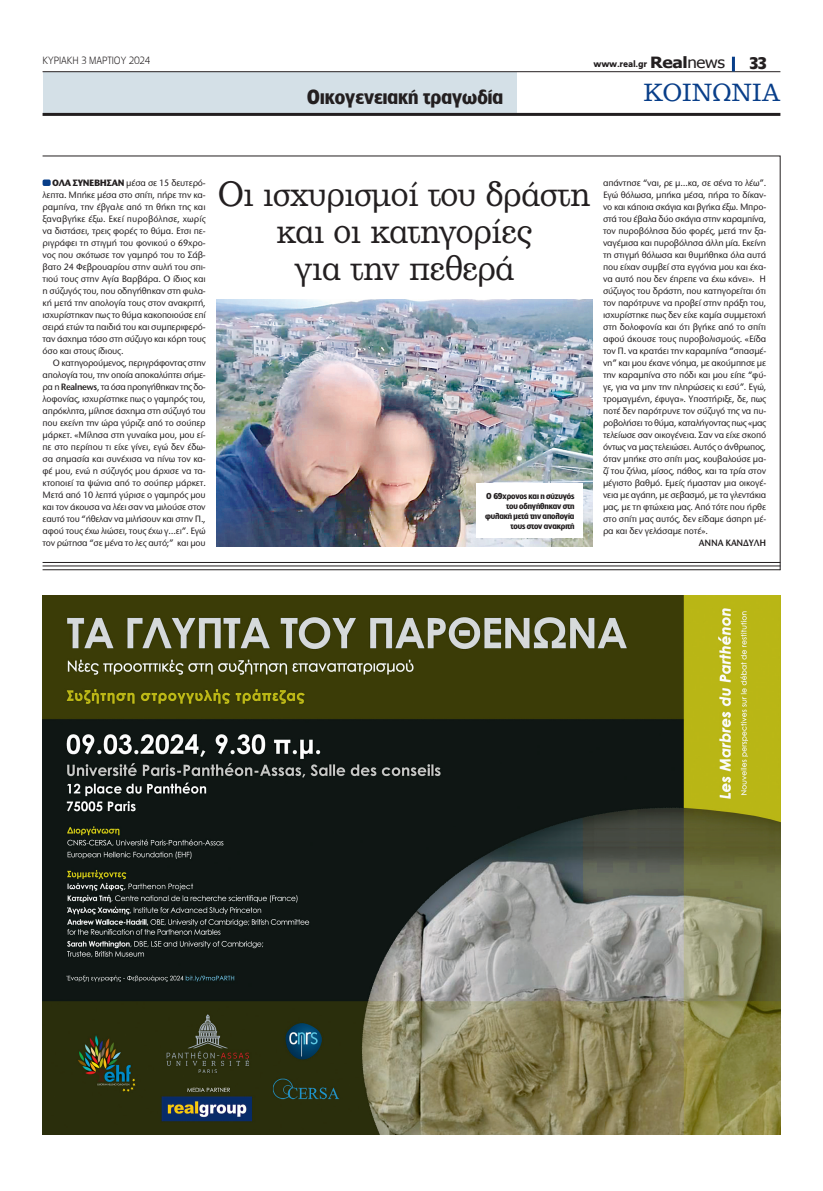
<style>
.page{position:relative;width:823px;height:1191px;background:#fff}
.page>*{position:absolute;margin:0;border:0;box-sizing:border-box;transform-origin:0 0}
.t1{font:34px/37px "PF Clarendon";letter-spacing:-.01em;color:#231f20;text-align:center;scale:.9 1}
.t2{font:24px "PF Clarendon";color:#083e89;scale:.96 1}
.t3{font:700 19px "PF Lounge";color:#231f20}
.t4{font:700 16px "PF Lounge";color:#231f20}
.t5{font:300 10px "PF Lounge";letter-spacing:-.005em;color:#231f20;scale:.96 1}
.t6{font:500 9.6px/12px "Stone Sans ITC Hel";letter-spacing:-.02em;color:#231f20;text-align:justify;scale:.96 1}
.t7{font:600 9.6px "Stone Sans ITC Hel";letter-spacing:-.02em;color:#231f20;scale:.96 1}
.t8{font:900 9px "PF Catalog";letter-spacing:-.02em;color:#231f20;scale:.96 1}
.t9{font:700 8px/10px "PF Lounge";letter-spacing:-.02em;color:#231f20;text-align:right}
.s1{font-family:"Tahoma";font-weight:700;font-size:15.5px}
.s2{font-family:"Tahoma";font-weight:400;font-size:15.5px}
.s3{font-weight:700}
.s4{font-weight:600}
</style>
<div class="page">
<div style="left:43px;top:72px;width:473px;height:41px;background:#d4e0e7"></div>
<hr style="left:43px;top:71px;width:737px;height:1px;background:#231f20">
<hr style="left:43px;top:113px;width:737px;height:3px;background:#231f20">
<hr style="left:731px;top:57px;width:3px;height:14px;background:#083e89">
<img style="left:43px;top:595px;width:737px;height:539px">
<svg style="left:42px;top:155px;width:738px;height:415px"></svg>
<img style="left:216px;top:299px;width:376px;height:247px">
<div style="left:476px;top:483px;width:106px;height:54px;background:#fff"></div>
<p class="t5" style="left:43px;top:55px;width:114px">κυριακη 3 μαρτιου 2024</p>
<p class="t8" style="left:593px;top:59px;width:138px">www.real.gr <span class="s1">Real</span><span class="s2">news</span></p>
<h3 class="t4" style="left:748px;top:54px;width:20px">33</h3>
<h3 class="t3" style="left:306px;top:86px;width:198px">Οικογενειακή τραγωδία</h3>
<h2 class="t2" style="left:643px;top:80px;width:144px">κοινωνια</h2>
<p class="t6" style="left:43px;top:177px;width:171px;text-indent:10px"><span class="s3">Ολα συνέβησαν</span> μέσα σε 15 δευτερό&shy;λεπτα. Μπήκε μέσα στο σπίτι, πήρε την κα&shy;ραμπίνα, την έβγαλε από τη θήκη της και ξαναβγήκε έξω. Εκεί πυροβόλησε, χωρίς να διστάσει, τρεις φορές το θύμα. Ετσι πε&shy;ριγράφει τη στιγμή του φονικού ο 69χρο&shy;νος που σκότωσε τον γαμπρό του το Σάβ&shy;βατο 24 Φεβρουαρίου στην αυλή του σπι&shy;τιού τους στην Αγία Βαρβάρα. Ο ίδιος και η σύζυγός του, που οδηγήθηκαν στη φυλα&shy;κή μετά την απολογία τους στον ανακριτή, ισχυρίστηκαν πως το θύμα κακοποιούσε επί σειρά ετών τα παιδιά του και συμπεριφερό&shy;ταν άσχημα τόσο στη σύζυγο και κόρη τους όσο και στους ίδιους.</p>
<p class="t6" style="left:43px;top:357px;width:171px;text-indent:10px">Ο κατηγορούμενος, περιγράφοντας στην απολογία του, την οποία αποκαλύπτει σήμε&shy;ρα η <span class="s4">Realnews</span>, τα όσα προηγήθηκαν της δο&shy;λοφονίας, ισχυρίστηκε πως ο γαμπρός του, απρόκλητα, μίλησε άσχημα στη σύζυγό του που εκείνη την ώρα γύριζε από το σούπερ μάρκετ. «Μίλησα στη γυναίκα μου, μου εί&shy;πε στο περίπου τι είχε γίνει, εγώ δεν έδω&shy;σα σημασία και συνέχισα να πίνω τον κα&shy;φέ μου, ενώ η σύζυγός μου άρχισε να τα&shy;κτοποιεί τα ψώνια από το σούπερ μάρκετ.<br>Μετά από 10 λεπτά γύρισε ο γαμπρός μου και τον άκουσα να λέει σαν να μιλούσε στον εαυτό του “ήθελαν να μιλήσουν και στην Π., αφού τους έχω λιώσει, τους έχω γ…ει”. Εγώ τον ρώτησα “σε μένα το λες αυτό;” και μου</p>
<h1 class="t1" style="left:218px;top:176px;width:415px">Οι ισχυρισμοί του δράστη και οι κατηγορίες<br>για την πεθερά</h1>
<p class="t6" style="left:602px;top:177px;width:171px">απάντησε “ναι, ρε μ…κα, σε σένα το λέω”.<br>Εγώ θόλωσα, μπήκα μέσα, πήρα το δίκαν&shy;νο και κάποια σκάγια και βγήκα έξω. Μπρο&shy;στά του έβαλα δύο σκάγια στην καραμπίνα, τον πυροβόλησα δύο φορές, μετά την ξα&shy;ναγέμισα και πυροβόλησα άλλη μία. Εκείνη τη στιγμή θόλωσα και θυμήθηκα όλα αυτά που είχαν συμβεί στα εγγόνια μου και έκα&shy;να αυτό που δεν έπρεπε να έχω κάνει». Η σύζυγος του δράστη, που κατηγορείται ότι τον παρότρυνε να προβεί στην πράξη του, ισχυρίστηκε πως δεν είχε καμία συμμετοχή στη δολοφονία και ότι βγήκε από το σπίτι αφού άκουσε τους πυροβολισμούς. «Είδα τον Π. να κρατάει την καραμπίνα “σπασμέ&shy;νη” και μου έκανε νόημα, με ακούμπησε με την καραμπίνα στο πόδι και μου είπε “φύ&shy;γε, για να μην την πληρώσεις κι εσύ”. Εγώ, τρομαγμένη, έφυγα». Υποστήριξε, δε, πως ποτέ δεν παρότρυνε τον σύζυγό της να πυ&shy;ροβολήσει το θύμα, καταλήγοντας πως «μας τελείωσε σαν οικογένεια. Σαν να είχε σκοπό όντως να μας τελειώσει. Αυτός ο άνθρωπος, όταν μπήκε στο σπίτι μας, κουβαλούσε μα&shy;ζί του ζήλια, μίσος, πάθος, και τα τρία στον μέγιστο βαθμό. Εμείς ήμασταν μια οικογέ&shy;νεια με αγάπη, με σεβασμό, με τα γλεντάκια μας, με τη φτώχεια μας. Από τότε που ήρθε στο σπίτι μας αυτός, δεν είδαμε άσπρη μέ&shy;ρα και δεν γελάσαμε ποτέ».</p>
<p class="t7" style="left:698px;top:537px;width:71px">Αννα Κανδύλη</p>
<p class="t9" style="left:485px;top:491px;width:91px">Ο 69χρονος και η σύζυγός του οδηγήθηκαν στη φυλακή μετά την απολογία τους στον ανακριτή</p>
</div>
